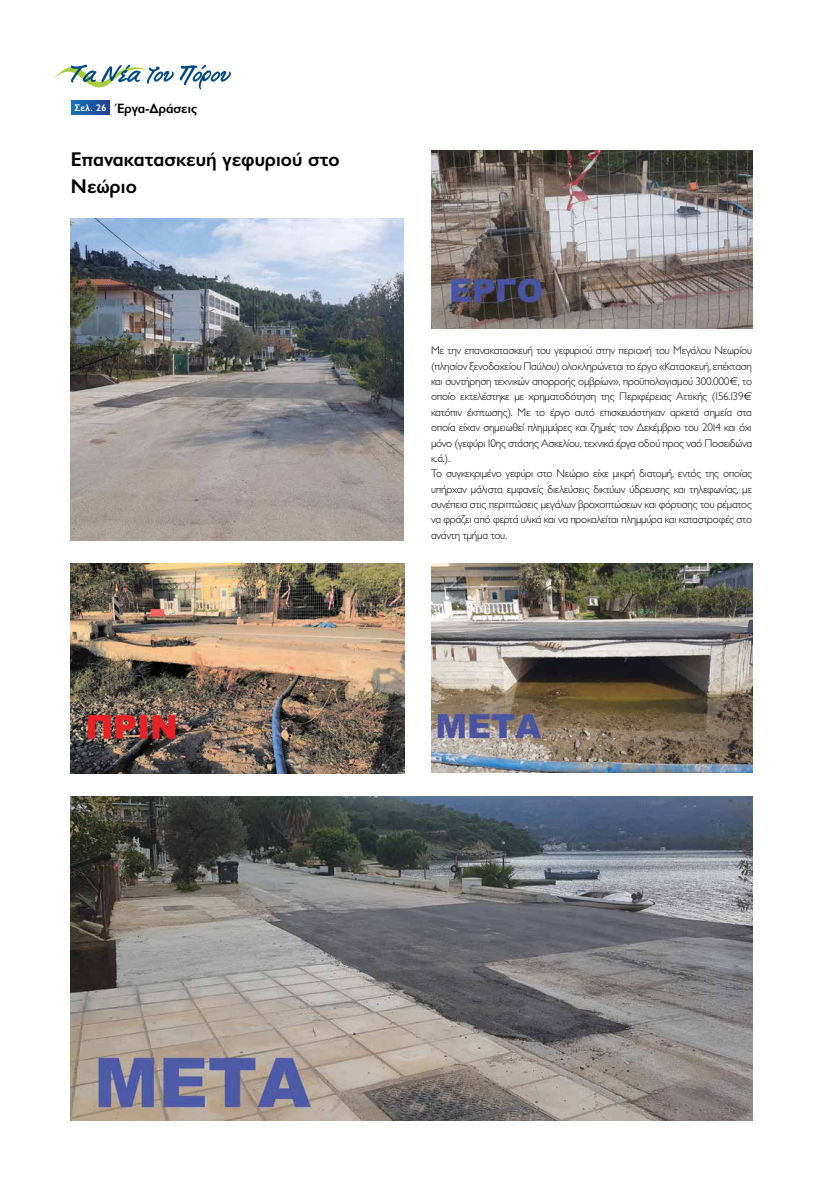
<style>
.page{position:relative;width:823px;height:1191px;background:#fff}
.page>*{position:absolute;margin:0;border:0;box-sizing:border-box;transform-origin:0 0}
.t1{font:600 20px/27px "Gill Sans Hel";letter-spacing:.005em;color:#000}
.t2{font:600 13.6px "Gill Sans Hel";color:#000}
.t3{font:300 11.1px/15.4px "Gill Sans Hel";letter-spacing:-.02em;color:#000}
</style>
<div class="page">
<svg style="left:71px;top:100px;width:39px;height:15px"></svg>
<svg style="left:54px;top:64px;width:120px;height:24px"></svg>
<svg style="left:180px;top:65px;width:51px;height:24px"></svg>
<img style="left:71px;top:218px;width:332px;height:323px">
<img style="left:71px;top:797px;width:680px;height:323px">
<img style="left:431px;top:563px;width:320px;height:210px">
<img style="left:71px;top:563px;width:333px;height:210px">
<img style="left:431px;top:150px;width:320px;height:178px">
<p class="t2" style="left:74px;top:101px;width:124px"><sup>Σελ.</sup> <sup>26</sup> Έργα-Δράσεις</p>
<h1 class="t1" style="left:71px;top:146px;width:270px">Επανακατασκευή γεφυριού στο<br>Νεώριο</h1>
<p class="t3" style="left:431px;top:343px;width:322px">Με την επανακατασκευή του γεφυριού στην περιοχή του Μεγάλου Νεωρίου (πλησίον ξενοδοχείου Παύλου) ολοκληρώνεται το έργο «Κατασκευή, επέκταση και συντήρηση τεχνικών απορροής ομβρίων», προϋπολογισμού 300.000€, το οποίο εκτελέστηκε με χρηματοδότηση της Περιφέρειας Αττικής (156.139€ κατόπιν έκπτωσης). Με το έργο αυτό επισκευάστηκαν αρκετά σημεία στα οποία είχαν σημειωθεί πλημμύρες και ζημιές τον Δεκέμβριο του 2014 και όχι μόνο (γεφύρι 10ης στάσης Ασκελίου, τεχνικά έργα οδού προς ναό Ποσειδώνα κ.ά.).<br>Το συγκεκριμένο γεφύρι στο Νεώριο είχε μικρή διατομή, εντός της οποίας υπήρχαν μάλιστα εμφανείς διελεύσεις δικτύων ύδρευσης και τηλεφωνίας, με συνέπεια στις περιπτώσεις μεγάλων βροχοπτώσεων και φόρτισης του ρέματος να φράζει από φερτά υλικά και να προκαλείται πλημμύρα και καταστροφές στο ανάντη τμήμα του.</p>
</div>
